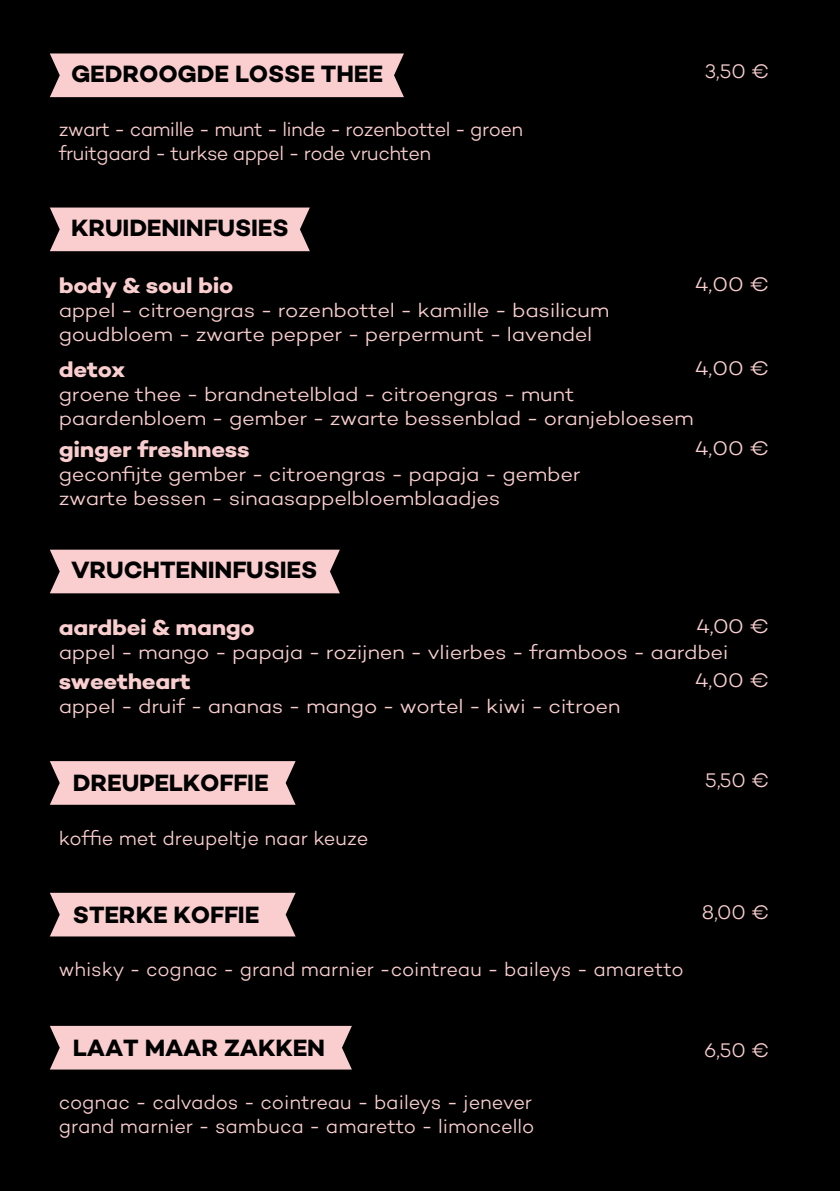
<style>
.page{position:relative;width:840px;height:1191px;background:#fff}
.page>*{position:absolute;margin:0;border:0;box-sizing:border-box;transform-origin:0 0}
.t1{font:24px "Campton Bold DEMO";letter-spacing:-.005em;color:#000001}
.t2{font:22px "Campton Bold DEMO";letter-spacing:-.015em;color:#facece;scale:1.09 1}
.t3{font:20px/24px "Campton Light DEMO";letter-spacing:-.02em;color:#facece;scale:1.09 1}
.t4{font:20px/24px "Campton Light DEMO";color:#facece}
.t5{font:20px/24px "Campton Light DEMO";letter-spacing:-.02em;color:#facece}
</style>
<div class="page">
<div style="left:0;top:0;width:839px;height:1191px;background:#000001"></div>
<div style="left:50px;top:53px;width:353px;height:44px;background:#facece"></div>
<div style="left:50px;top:207px;width:259px;height:44px;background:#facece"></div>
<div style="left:50px;top:549px;width:289px;height:44px;background:#facece"></div>
<div style="left:50px;top:761px;width:245px;height:43px;background:#facece"></div>
<div style="left:50px;top:1026px;width:301px;height:43px;background:#facece"></div>
<div style="left:50px;top:892px;width:245px;height:44px;background:#facece"></div>
<p class="t1" style="left:71px;top:60px;width:313px">GEDROOGDE LOSSE THEE</p>
<p class="t5" style="left:59px;top:118px;width:465px">zwart - camille - munt - linde - rozenbottel - groen fruitgaard - turkse appel - rode vruchten</p>
<p class="t1" style="left:71px;top:214px;width:219px">KRUIDENINFUSIES</p>
<p class="t2" style="left:59px;top:272px;width:162px">body &amp; soul bio</p>
<p class="t3" style="left:59px;top:298px;width:506px">appel - citroengras - rozenbottel - kamille - basilicum goudbloem - zwarte pepper - perpermunt - lavendel</p>
<p class="t5" style="left:704px;top:60px;width:66px">3,50 €</p>
<p class="t3" style="left:694px;top:273px;width:69px">4,00 €</p>
<p class="t2" style="left:59px;top:356px;width:62px">detox</p>
<p class="t3" style="left:59px;top:382px;width:584px">groene thee - brandnetelblad - citroengras - munt paardenbloem - gember - zwarte bessenblad - oranjebloesem</p>
<p class="t3" style="left:694px;top:357px;width:69px">4,00 €</p>
<p class="t2" style="left:59px;top:436px;width:176px">ginger freshness</p>
<p class="t3" style="left:59px;top:462px;width:480px">geconfijte gember - citroengras - papaja - gember zwarte bessen - sinaasappelbloemblaadjes</p>
<p class="t3" style="left:694px;top:437px;width:69px">4,00 €</p>
<p class="t1" style="left:71px;top:556px;width:248px">VRUCHTENINFUSIES</p>
<p class="t2" style="left:59px;top:614px;width:181px">aardbei &amp; mango</p>
<p class="t3" style="left:59px;top:640px;width:615px">appel - mango - papaja - rozijnen - vlierbes - framboos - aardbei</p>
<p class="t3" style="left:696px;top:615px;width:68px">4,00 €</p>
<p class="t2" style="left:59px;top:668px;width:123px">sweetheart</p>
<p class="t3" style="left:59px;top:694px;width:516px">appel - druif - ananas - mango - wortel - kiwi - citroen</p>
<p class="t3" style="left:694px;top:669px;width:69px">4,00 €</p>
<p class="t1" style="left:73px;top:769px;width:197px">DREUPELKOFFIE</p>
<p class="t4" style="left:59px;top:826px;width:311px">koffie met dreupeltje naar keuze</p>
<p class="t5" style="left:704px;top:769px;width:65px">5,50 €</p>
<p class="t1" style="left:73px;top:900px;width:188px">STERKE KOFFIE</p>
<p class="t4" style="left:59px;top:958px;width:626px">whisky - cognac - grand marnier -cointreau - baileys - amaretto</p>
<p class="t5" style="left:701px;top:900px;width:69px">8,00 €</p>
<p class="t1" style="left:73px;top:1033px;width:253px">LAAT MAAR ZAKKEN</p>
<p class="t4" style="left:59px;top:1090px;width:477px">cognac - calvados - cointreau - baileys - jenever grand marnier - sambuca - amaretto - limoncello</p>
<p class="t5" style="left:703px;top:1038px;width:66px">6,50 €</p>
</div>
